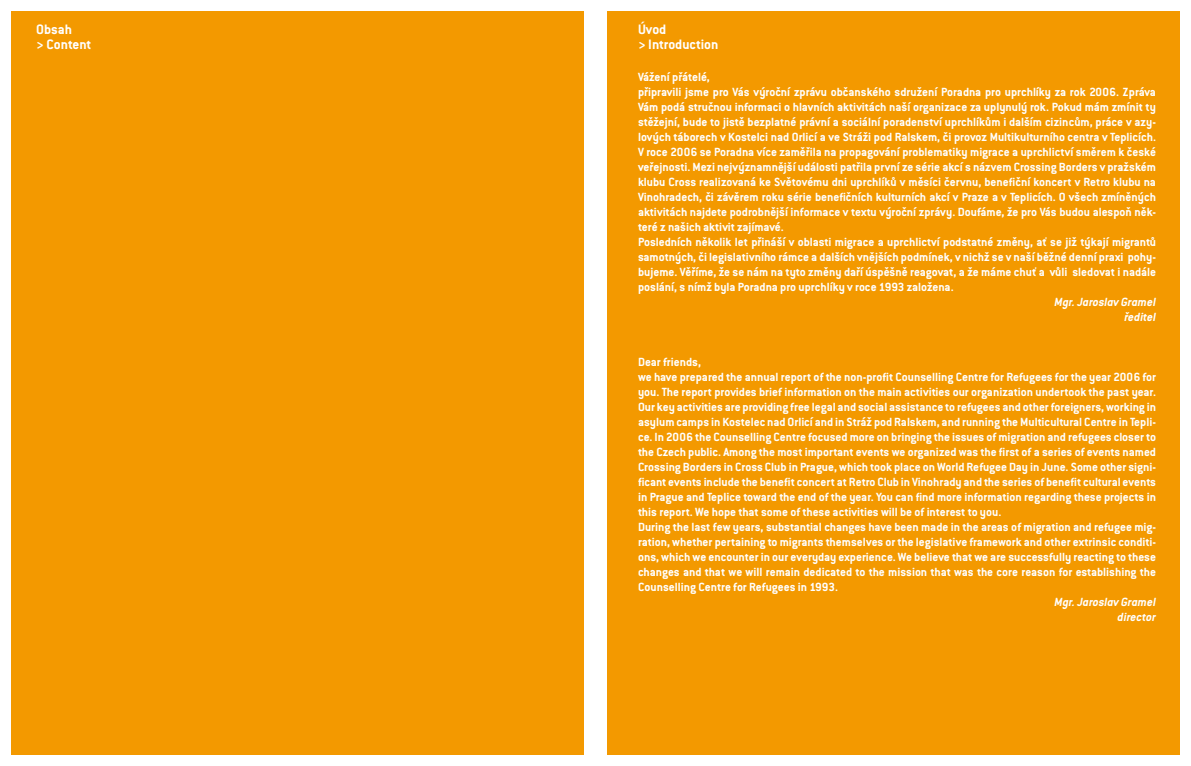
<style>
.page{position:relative;width:1191px;height:766px;background:#fff}
.page>*{position:absolute;margin:0;border:0;box-sizing:border-box;transform-origin:0 0}
.t1{font:700 15px/15px "Conduit ITCCE";color:#fff}
.t2{font:700 13px/15px "Conduit ITCCE";color:#fff}
.t3{font:italic 700 13px/15px "Conduit ITCCE";color:#fff;text-align:right}
</style>
<div class="page">
<div style="left:607px;top:11px;width:572px;height:743px;background:#f39900"></div>
<div style="left:11px;top:11px;width:573px;height:743px;background:#f39900"></div>
<p class="t1" style="left:36px;top:23px;width:57px">Obsah<br>&gt; Content</p>
<p class="t1" style="left:638px;top:23px;width:82px">Úvod<br>&gt; Introduction</p>
<p class="t2" style="left:638px;top:69px;width:519px">Vážení přátelé,<br>připravili jsme pro Vás výroční zprávu občanského sdružení Poradna pro uprchlíky za rok 2006. Zpráva Vám podá stručnou informaci o hlavních aktivitách naší organizace za uplynulý rok. Pokud mám zmínit ty stěžejní, bude to jistě bezplatné právní a sociální poradenství uprchlíkům i dalším cizincům, práce v azy&shy;lových táborech v Kostelci nad Orlicí a ve Stráži pod Ralskem, či provoz Multikulturního centra v Teplicích.<br>V roce 2006 se Poradna více zaměřila na propagování problematiky migrace a uprchlictví směrem k české veřejnosti. Mezi nejvýznamnější události patřila první ze série akcí s názvem Crossing Borders v pražském klubu Cross realizovaná ke Světovému dni uprchlíků v měsíci červnu, benefiční koncert v Retro klubu na Vinohradech, či závěrem roku série benefičních kulturních akcí v Praze a v Teplicích. O všech zmíněných aktivitách najdete podrobnější informace v textu výroční zprávy. Doufáme, že pro Vás budou alespoň něk&shy;teré z našich aktivit zajímavé.<br>Posledních několik let přináší v oblasti migrace a uprchlictví podstatné změny, ať se již týkají migrantů samotných, či legislativního rámce a dalších vnějších podmínek, v nichž se v naší běžné denní praxi pohy&shy;bujeme. Věříme, že se nám na tyto změny daří úspěšně reagovat, a že máme chuť a vůli sledovat i nadále poslání, s nímž byla Poradna pro uprchlíky v roce 1993 založena.</p>
<p class="t3" style="left:1054px;top:294px;width:103px">Mgr. Jaroslav Gramel ředitel</p>
<p class="t2" style="left:638px;top:354px;width:519px">Dear friends,<br>we have prepared the annual report of the non-profit Counselling Centre for Refugees for the year 2006 for you. The report provides brief information on the main activities our organization undertook the past year.<br>Our key activities are providing free legal and social assistance to refugees and other foreigners, working in asylum camps in Kostelec nad Orlicí and in Stráž pod Ralskem, and running the Multicultural Centre in Tepli&shy;ce. In 2006 the Counselling Centre focused more on bringing the issues of migration and refugees closer to the Czech public. Among the most important events we organized was the first of a series of events named Crossing Borders in Cross Club in Prague, which took place on World Refugee Day in June. Some other signi&shy;ficant events include the benefit concert at Retro Club in Vinohrady and the series of benefit cultural events in Prague and Teplice toward the end of the year. You can find more information regarding these projects in this report. We hope that some of these activities will be of interest to you.<br>During the last few years, substantial changes have been made in the areas of migration and refugee mig&shy;ration, whether pertaining to migrants themselves or the legislative framework and other extrinsic conditi&shy;ons, which we encounter in our everyday experience. We believe that we are successfully reacting to these changes and that we will remain dedicated to the mission that was the core reason for establishing the Counselling Centre for Refugees in 1993.</p>
<p class="t3" style="left:1054px;top:594px;width:103px">Mgr. Jaroslav Gramel director</p>
</div>
